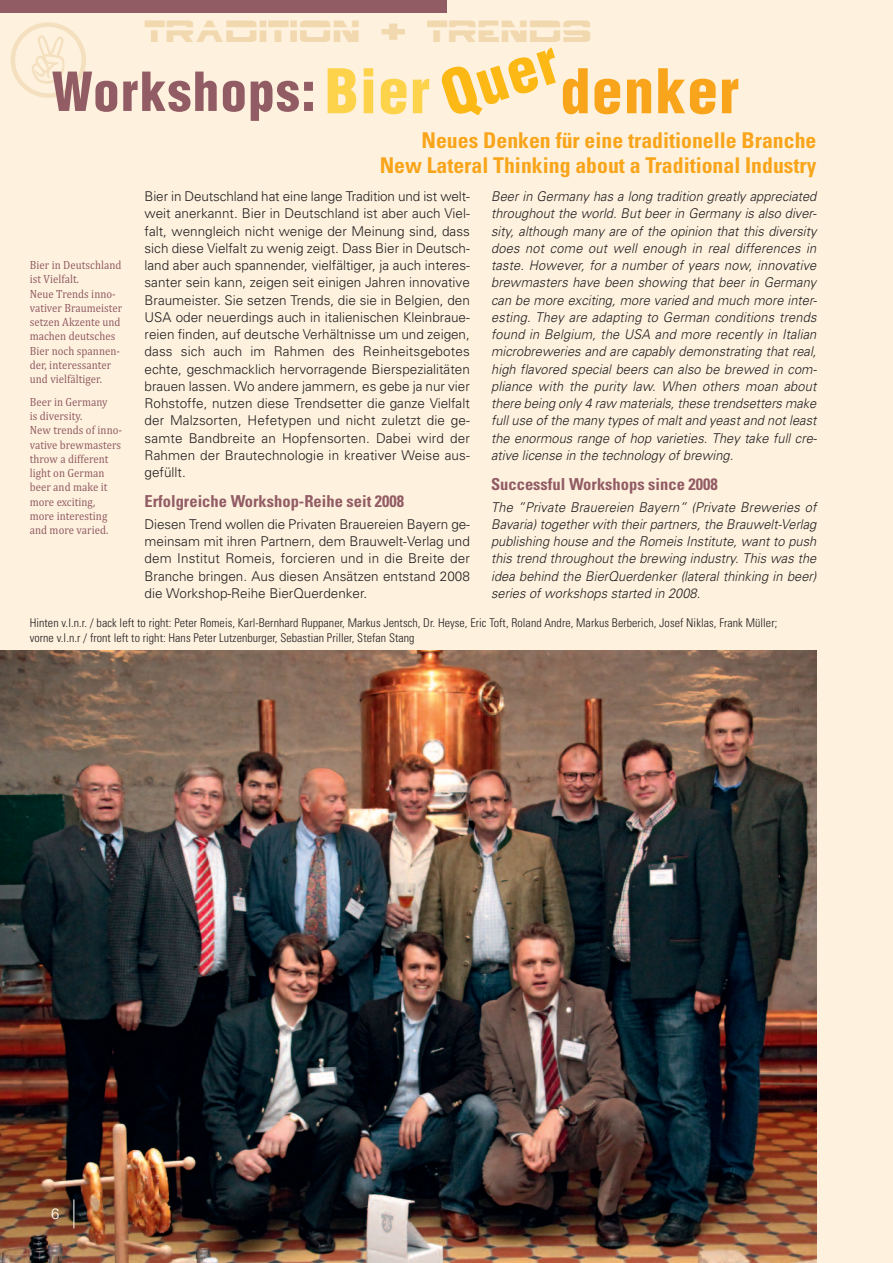
<style>
.page{position:relative;width:893px;height:1263px;background:#fef2df}
.page>*{position:absolute;margin:0;border:0;box-sizing:border-box;transform-origin:0 0}
.t1{font:900 condensed 60px "Helvetica";letter-spacing:.03em;color:#f9a51b}
.t2{font:900 condensed 60px "Helvetica";color:#fed34c}
.t3{font:900 condensed 60px "Helvetica";color:#fcb814}
.t4{font:900 condensed 52.5px "Helvetica";letter-spacing:.03em;color:#925c64}
.t5{font:37.5px "Borg 9";color:#f2d8af}
.t6{font:700 condensed 21.75px/25.5px "Univers";color:#f9a51b;text-align:right}
.t7{font:700 condensed 16.5px "Univers";color:#925c64}
.t8{font:300 15px "Univers";color:#fff}
.t9{font:italic 300 13.5px/17.2px "Univers";letter-spacing:.005em;color:#231f20;text-align:justify;scale:.95 1}
.t10{font:300 13.5px/17.2px "Univers";color:#231f20;text-align:justify}
.t11{font:12px/14.2px "Cambria";letter-spacing:.005em;color:#925c64;scale:.9 1}
.t12{font:300 condensed 12px/15px "Univers";letter-spacing:.005em;color:#231f20}
</style>
<div class="page">
<img style="left:0;top:651px;width:816px;height:612px">
<svg style="left:74px;top:1199px;width:1px;height:29px"></svg>
<div style="left:0;top:0;width:446px;height:13px;background:#925c64"></div>
<svg style="left:11px;top:22px;width:75px;height:76px"></svg>
<h3 class="t5" style="left:145px;top:7px;width:449px">Tradition + Trends</h3>
<h2 class="t4" style="left:30px;top:62px;width:288px"><sup>✌</sup>Workshops:</h2>
<h1 class="t3" style="left:433px;top:64px;width:120px;rotate:-18deg">Quer</h1>
<h1 class="t2" style="left:325px;top:57px;width:107px">Bier</h1>
<h1 class="t1" style="left:560px;top:57px;width:180px">denker</h1>
<h3 class="t6" style="left:380px;top:129px;width:438px">Neues Denken für eine traditionelle Branche<br>New Lateral Thinking about a Traditional Industry</h3>
<p class="t11" style="left:30px;top:258px;width:104px">Bier in Deutschland ist Vielfalt.<br>Neue Trends inno&shy;vativer Braumeister setzen Akzente und machen deutsches<br>Bier noch spannen&shy;der, interessanter und vielfältiger.</p>
<p class="t11" style="left:30px;top:395px;width:104px">Beer in Germany<br>is diversity.<br>New trends of inno&shy;vative brewmasters throw a different light on German beer and make it more exciting, more interesting and more varied.</p>
<p class="t10" style="left:145px;top:189px;width:327px">Bier in Deutschland hat eine lange Tradition und ist welt&shy;weit anerkannt. Bier in Deutschland ist aber auch Viel&shy;falt, wenngleich nicht wenige der Meinung sind, dass sich diese Vielfalt zu wenig zeigt. Dass Bier in Deutsch&shy;land aber auch spannender, vielfältiger, ja auch interes&shy;santer sein kann, zeigen seit einigen Jahren innovative Braumeister. Sie setzen Trends, die sie in Belgien, den USA oder neuerdings auch in italienischen Kleinbraue&shy;reien finden, auf deutsche Verhältnisse um und zeigen, dass sich auch im Rahmen des Reinheitsgebotes echte, geschmacklich hervorragende Bierspezialitäten brauen lassen. Wo andere jammern, es gebe ja nur vier Rohstoffe, nutzen diese Trendsetter die ganze Vielfalt der Malzsorten, Hefetypen und nicht zuletzt die ge&shy;samte Bandbreite an Hopfensorten. Dabei wird der Rahmen der Brautechnologie in kreativer Weise aus&shy;gefüllt.</p>
<p class="t10" style="left:145px;top:517px;width:327px">Diesen Trend wollen die Privaten Brauereien Bayern ge&shy;meinsam mit ihren Partnern, dem Brauwelt-Verlag und dem Institut Romeis, forcieren und in die Breite der Branche bringen. Aus diesen Ansätzen entstand 2008 die Workshop-Reihe BierQuerdenker.</p>
<p class="t7" style="left:145px;top:495px;width:261px">Erfolgreiche Workshop-Reihe seit 2008</p>
<p class="t9" style="left:491px;top:189px;width:345px">Beer in Germany has a long tradition greatly appreciated throughout the world. But beer in Germany is also diver&shy;sity, although many are of the opinion that this diversity does not come out well enough in real differences in taste. However, for a number of years now, innovative brewmasters have been showing that beer in Germany can be more exciting, more varied and much more inter&shy;esting. They are adapting to German conditions trends found in Belgium, the USA and more recently in Italian microbreweries and are capably demonstrating that real, high flavored special beers can also be brewed in com&shy;pliance with the purity law. When others moan about there being only 4 raw materials, these trendsetters make full use of the many types of malt and yeast and not least the enormous range of hop varieties. They take full cre&shy;ative license in the technology of brewing.</p>
<p class="t9" style="left:491px;top:499px;width:344px">The ”Private Brauereien Bayern” (Private Breweries of Bavaria) together with their partners, the Brauwelt-Verlag publishing house and the Romeis Institute, want to push this trend throughout the brewing industry. This was the idea behind the BierQuerdenker (lateral thinking in beer) series of workshops started in 2008.</p>
<p class="t7" style="left:491px;top:478px;width:228px">Successful Workshops since 2008</p>
<p class="t12" style="left:30px;top:616px;width:749px">Hinten v.l.n.r. / back left to right: Peter Romeis, Karl-Bernhard Ruppaner, Markus Jentsch, Dr. Heyse, Eric Toft, Roland Andre, Markus Berberich, Josef Niklas, Frank Müller; vorne v.l.n.r / front left to right: Hans Peter Lutzenburger, Sebastian Priller, Stefan Stang</p>
<p class="t8" style="left:51px;top:1208px;width:10px">6</p>
</div>
